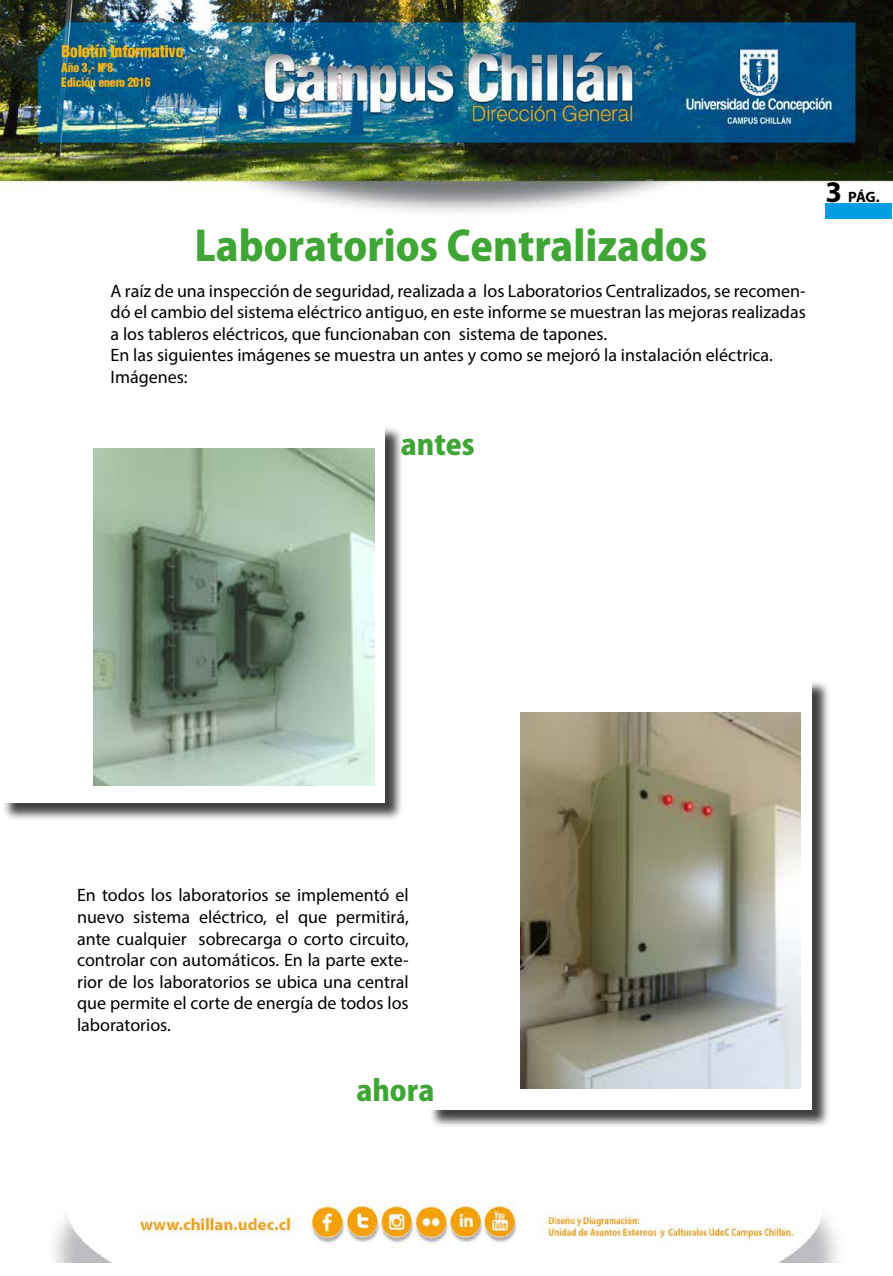
<style>
.page{position:relative;width:893px;height:1276px;background:#fff}
.page>*{position:absolute;margin:0;border:0;box-sizing:border-box;transform-origin:0 0}
.t1{font:800 40.5px "Koz Go Pr 6 N";color:#3fa535}
.t2{font:800 28.5px "Koz Go Pr 6 N";color:#3fa535}
.t3{font:18px/21.6px "Myriad Pro";color:#000;text-align:justify}
.t4{font:700 15px "Myriad Pro";color:#000}
.s1{font-size:30px}
</style>
<div class="page">
<img style="left:0;top:0;width:893px;height:1263px">
<div style="left:825px;top:203px;width:67px;height:15px;background:#009fe3"></div>
<div style="left:2px;top:426px;width:402px;height:395px;background:#000;opacity:.75"></div>
<div style="left:0;top:424px;width:385px;height:379px;background:#fff"></div>
<img style="left:93px;top:448px;width:281px;height:337px">
<div style="left:429px;top:680px;width:402px;height:448px;background:#000;opacity:.75"></div>
<div style="left:427px;top:678px;width:385px;height:431px;background:#fff"></div>
<img style="left:521px;top:712px;width:279px;height:376px">
<h1 class="t1" style="left:195px;top:224px;width:514px">Laboratorios Centralizados</h1>
<p class="t3" style="left:111px;top:279px;width:697px;text-align:left">A raíz de una inspección de seguridad, realizada a los Laboratorios Centralizados, se recomen&shy;dó el cambio del sistema eléctrico antiguo, en este informe se muestran las mejoras realizadas a los tableros eléctricos, que funcionaban con sistema de tapones.<br>En las siguientes imágenes se muestra un antes y como se mejoró la instalación eléctrica.<br>Imágenes:</p>
<h2 class="t2" style="left:401px;top:428px;width:75px">antes</h2>
<p class="t4" style="left:825px;top:187px;width:56px"><span class="s1">3</span> PÁG.</p>
<p class="t3" style="left:77px;top:884px;width:333px">En todos los laboratorios se implementó el nuevo sistema eléctrico, el que permitirá, ante cualquier sobrecarga o corto circuito, controlar con automáticos. En la parte exte&shy;rior de los laboratorios se ubica una central que permite el corte de energía de todos los laboratorios.</p>
<h2 class="t2" style="left:356px;top:1074px;width:80px">ahora</h2>
</div>
